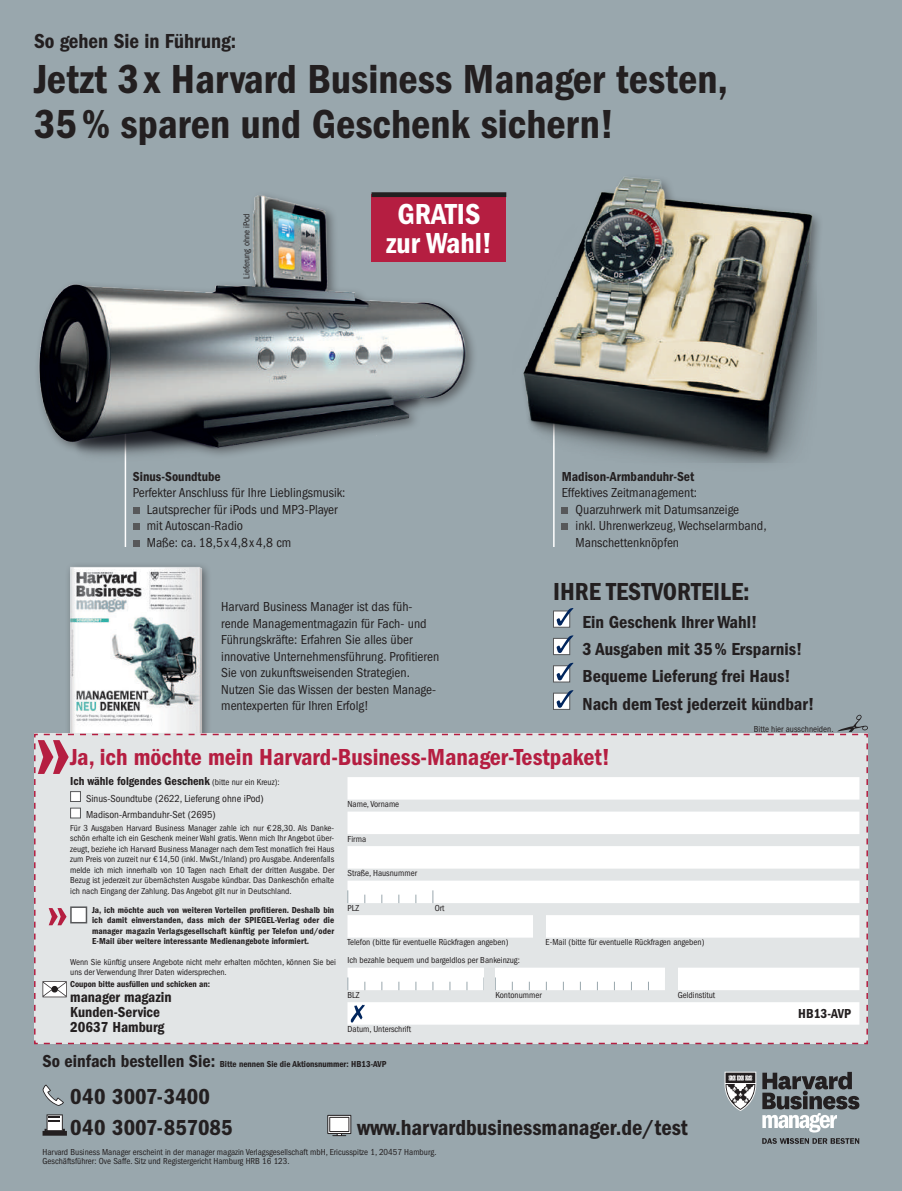
<style>
.page{position:relative;width:902px;height:1191px;background:#fff}
.page>*{position:absolute;margin:0;border:0;box-sizing:border-box;transform-origin:0 0}
.t1{font:42px/45px "ITC Franklin Gothic Std Dm Cd";color:#231f20}
.t2{font:30px/28.5px "ITC Franklin Gothic Std Dm Cd";color:#fff;text-align:center}
.t3{font:25.5px "ITC Franklin Gothic Std Dm Cd";color:#231f20}
.t4{font:24px "ITC Franklin Gothic Std Dm Cd";color:#b51e41}
.t5{font:22.5px "ITC Franklin Gothic Std Dm Cd";color:#231f20}
.t6{font:21px "ITC Franklin Gothic Std Dm Cd";color:#231f20}
.t7{font:18px/27.5px "ITC Franklin Gothic Std Dm Cd";color:#231f20}
.t8{font:15px/15px "ITC Franklin Gothic Std Dm Cd";color:#231f20}
.t9{font:condensed 13.5px/16.5px "ITC Franklin Gothic Std";color:#231f20}
.t10{font:13.5px "ITC Franklin Gothic Std Dm Cd";color:#231f20}
.t11{font:12px "ITC Franklin Gothic Std Dm Cd";color:#231f20}
.t12{font:condensed 10.5px/16.5px "ITC Franklin Gothic Std";color:#231f20}
.t13{font:condensed 9px/10.5px "ITC Franklin Gothic Std";color:#231f20}
.t14{font:9px/10.5px "ITC Franklin Gothic Std Dm Cd";color:#231f20;text-align:justify}
.s1{font-family:"ITC Franklin Gothic Std";font-stretch:condensed;font-size:9px}
.s2{font-size:18px}
</style>
<div class="page">
<div style="left:0;top:0;width:901px;height:1191px;background:#99a7ad"></div>
<div style="left:553px;top:610px;width:17px;height:17px;background:#fff;border:1px solid #57585a"></div>
<svg style="left:556px;top:608px;width:17px;height:17px"></svg>
<div style="left:553px;top:638px;width:17px;height:17px;background:#fff;border:1px solid #57585a"></div>
<svg style="left:556px;top:635px;width:17px;height:18px"></svg>
<div style="left:553px;top:665px;width:17px;height:17px;background:#fff;border:1px solid #57585a"></div>
<svg style="left:556px;top:663px;width:17px;height:17px"></svg>
<div style="left:553px;top:693px;width:17px;height:17px;background:#fff;border:1px solid #57585a"></div>
<svg style="left:556px;top:690px;width:17px;height:18px"></svg>
<div style="left:561px;top:507px;width:7px;height:6px;background:#57585a"></div>
<div style="left:561px;top:523px;width:7px;height:7px;background:#57585a"></div>
<hr style="left:553px;top:391px;width:1px;height:156px;background:#fff">
<svg style="left:133px;top:507px;width:6px;height:6px"></svg>
<div style="left:133px;top:523px;width:6px;height:7px;background:#57585a"></div>
<svg style="left:133px;top:540px;width:6px;height:6px"></svg>
<hr style="left:125px;top:406px;width:1px;height:141px;background:#fff">
<img style="left:38px;top:195px;width:436px;height:281px">
<div style="left:371px;top:195px;width:135px;height:67px;background:#b51e41"></div>
<div style="left:371px;top:192px;width:135px;height:5px;background:#231f20"></div>
<div style="left:64px;top:561px;width:148px;height:188px;background:#94a0a6"></div>
<img style="left:70px;top:567px;width:137px;height:147px">
<img style="left:523px;top:177px;width:293px;height:285px">
<svg style="left:327px;top:1114px;width:24px;height:22px"></svg>
<svg style="left:43px;top:1114px;width:24px;height:21px"></svg>
<svg style="left:43px;top:1084px;width:21px;height:22px"></svg>
<svg style="left:762px;top:1138px;width:97px;height:5px"></svg>
<svg style="left:724px;top:1071px;width:32px;height:40px"></svg>
<svg style="left:762px;top:1071px;width:97px;height:61px"></svg>
<svg style="left:34px;top:714px;width:833px;height:330px;background:#e5e6e7"></svg>
<div style="left:791px;top:1008px;width:59px;height:9px;background:#fff"></div>
<h3 class="t6" style="left:34px;top:29px;width:203px">So gehen Sie in Führung:</h3>
<h1 class="t1" style="left:34px;top:57px;width:695px">Jetzt 3x Harvard Business Manager testen,<br>35% sparen und Geschenk sichern!</h1>
<p class="t13" style="left:241px;top:279px;width:67px;rotate:-90deg">Lieferung ohne iPod</p>
<h2 class="t2" style="left:385px;top:200px;width:108px">GRATIS zur Wahl!</h2>
<h3 class="t10" style="left:133px;top:469px;width:89px">Sinus-Soundtube</h3>
<h3 class="t9" style="left:147px;top:485px;width:200px;text-indent:-14px">Perfekter Anschluss für Ihre Lieblingsmusik:<br>Lautsprecher für iPods und MP3-Player mit Autoscan-Radio<br>Maße: ca. 18,5x4,8x4,8 cm</h3>
<p class="t9" style="left:221px;top:598px;width:219px">Harvard Business Manager ist das füh&shy;rende Managementmagazin für Fach- und Führungskräfte: Erfahren Sie alles über innovative Unternehmensführung. Profitieren Sie von zukunftsweisenden Strategien.<br>Nutzen Sie das Wissen der besten Manage&shy;mentexperten für Ihren Erfolg!</p>
<h3 class="t10" style="left:561px;top:469px;width:134px">Madison-Armbanduhr-Set</h3>
<h3 class="t9" style="left:575px;top:485px;width:192px;text-indent:-14px">Effektives Zeitmanagement:<br>Quarzuhrwerk mit Datumsanzeige<br>inkl. Uhrenwerkzeug, Wechselarmband,<br>Manschettenknöpfen</h3>
<h3 class="t3" style="left:553px;top:577px;width:198px">Ihre Testvorteile:</h3>
<h3 class="t7" style="left:582px;top:608px;width:233px">Ein Geschenk Ihrer Wahl!<br>3 Ausgaben mit 35% Ersparnis!<br>Bequeme Lieferung frei Haus!<br>Nach dem Test jederzeit kündbar!</h3>
<p class="t13" style="left:753px;top:724px;width:81px">Bitte hier ausschneiden.</p>
<h3 class="t4" style="left:70px;top:743px;width:541px">Ja, ich möchte mein Harvard-Business-Manager-Testpaket!</h3>
<h3 class="t11" style="left:70px;top:774px;width:211px">Ich wähle folgendes Geschenk <span class="s1">(bitte nur ein Kreuz):</span></h3>
<p class="t12" style="left:86px;top:790px;width:179px">Sinus-Soundtube (2622, Lieferung ohne iPod)<br>Madison-Armbanduhr-Set (2695)</p>
<p class="t13" style="left:347px;top:799px;width:53px">Name, Vorname</p>
<p class="t13" style="left:347px;top:833px;width:20px">Firma</p>
<p class="t13" style="left:347px;top:868px;width:71px">Straße, Hausnummer</p>
<p class="t13" style="left:347px;top:902px;width:13px">PLZ</p>
<p class="t13" style="left:434px;top:902px;width:11px">Ort</p>
<p class="t13" style="left:347px;top:937px;width:162px">Telefon (bitte für eventuelle Rückfragen angeben)</p>
<p class="t13" style="left:545px;top:937px;width:160px">E-Mail (bitte für eventuelle Rückfragen angeben)</p>
<p class="t13" style="left:347px;top:955px;width:174px">Ich bezahle bequem und bargeldlos per Bankeinzug:</p>
<p class="t13" style="left:347px;top:989px;width:13px">BLZ</p>
<p class="t13" style="left:495px;top:989px;width:48px">Kontonummer</p>
<p class="t13" style="left:677px;top:989px;width:39px">Geldinstitut</p>
<p class="t13" style="left:347px;top:1024px;width:65px">Datum, Unterschrift</p>
<p class="t13" style="left:70px;top:822px;width:265px;text-align:justify">Für 3 Ausgaben Harvard Business Manager zahle ich nur €28,30. Als Danke&shy;schön erhalte ich ein Geschenk meiner Wahl gratis. Wenn mich Ihr Angebot über&shy;zeugt, beziehe ich Harvard Business Manager nach dem Test monatlich frei Haus zum Preis von zurzeit nur €14,50 (inkl. MwSt./Inland) pro Ausgabe. Anderenfalls melde ich mich innerhalb von 10 Tagen nach Erhalt der dritten Ausgabe. Der Bezug ist jederzeit zur übernächsten Ausgabe kündbar. Das Dankeschön erhalte ich nach Eingang der Zahlung. Das Angebot gilt nur in Deutschland.</p>
<p class="t14" style="left:92px;top:904px;width:244px">Ja, ich möchte auch von weiteren Vorteilen profitieren. Deshalb bin ich damit einverstanden, dass mich der SPIEGEL-Verlag oder die manager magazin Verlagsgesellschaft künftig per Telefon und/oder E-Mail über weitere interessante Medienangebote informiert.</p>
<p class="t13" style="left:70px;top:957px;width:267px;line-height:9.8px">Wenn Sie künftig unsere Angebote nicht mehr erhalten möchten, können Sie bei uns der Verwendung Ihrer Daten widersprechen.</p>
<p class="t14" style="left:70px;top:979px;width:141px">Coupon bitte ausfüllen und schicken an:</p>
<h3 class="t8" style="left:70px;top:990px;width:103px">manager magazin<br>Kunden-Service<br>20637 Hamburg</h3>
<p class="t14" style="left:43px;top:1059px;width:345px"><span class="s2">So einfach bestellen Sie:</span> Bitte nennen Sie die Aktionsnummer: HB13-AVP</p>
<h3 class="t5" style="left:70px;top:1083px;width:141px">040 3007-3400</h3>
<h3 class="t5" style="left:70px;top:1114px;width:164px">040 3007-857085</h3>
<h3 class="t5" style="left:357px;top:1114px;width:332px">www.harvardbusinessmanager.de/test</h3>
<p class="t13" style="left:43px;top:1146px;width:395px;line-height:9.8px">Harvard Business Manager erscheint in der manager magazin Verlagsgesellschaft mbH, Ericusspitze 1, 20457 Hamburg.<br>Geschäftsführer: Ove Saffe. Sitz und Registergericht Hamburg HRB 16 123.</p>
<h3 class="t10" style="left:798px;top:1005px;width:54px">HB13-AVP</h3>
</div>
